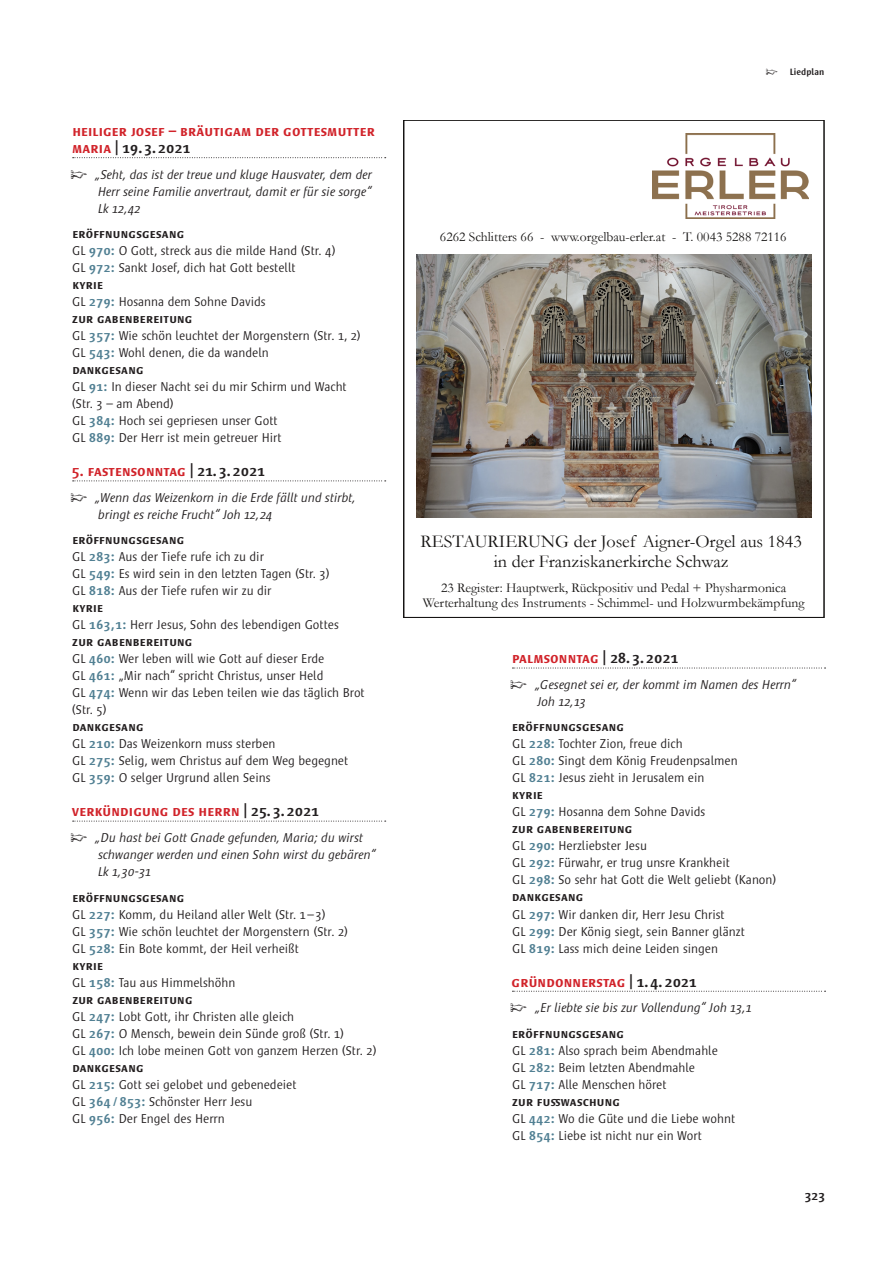
<style>
.page{position:relative;width:893px;height:1263px;background:#fff}
.page>*{position:absolute;margin:0;border:0;box-sizing:border-box;transform-origin:0 0}
.t1{font:18.15px/20.4px "Garamond";color:#161413;text-align:center}
.t2{font:500 15px/17px "Satero Sans LT Pro";letter-spacing:.01em;color:#d1232a}
.t3{font:500 15px "Satero Sans LT Pro";letter-spacing:.01em;color:#231f20}
.t4{font:13.65px/15.3px "Garamond";color:#161413;text-align:center}
.t5{font:300 13.05px/17px "Satero Sans LT Pro";color:#231f20}
.t6{font:italic 300 13.05px/17px "Satero Sans LT Pro";color:#231f20}
.t7{font:500 13.05px "Satero Sans LT Pro";color:#231f20}
.t8{font:500 9.3px "Satero Sans LT Pro";letter-spacing:.01em;color:#231f20}
.t9{font:9.3px "IM FELL FLOWERS 2";color:#231f20}
.s1{color:#231f20}
.s2{font-family:"IM FELL FLOWERS 2";font-weight:400;font-style:normal}
.s3{font-weight:500}
.s4{font-weight:500;color:#518093}
.s5{color:#d1232a}
.s6{font-weight:500;font-style:normal}
</style>
<div class="page">
<svg style="left:73px;top:157px;width:313px;height:1px"></svg>
<svg style="left:73px;top:480px;width:313px;height:1px"></svg>
<svg style="left:73px;top:821px;width:313px;height:1px"></svg>
<svg style="left:512px;top:668px;width:314px;height:1px"></svg>
<svg style="left:512px;top:991px;width:314px;height:1px"></svg>
<div style="left:404px;top:120px;width:420px;height:498px;border:2px solid #161413"></div>
<img style="left:417px;top:254px;width:394px;height:263px">
<img style="left:652px;top:133px;width:156px;height:86px">
<p class="t2" style="left:72px;top:122px;width:304px">Heiliger Josef – Bräutigam der Gottesmutter<br>Maria <span class="s1">| 19. 3. 2021</span></p>
<p class="t6" style="left:98px;top:166px;width:276px;text-align:justify;text-indent:-28px"><span class="s2">1</span> „Seht, das ist der treue und kluge Hausvater, dem der Herr seine Familie anvertraut, damit er für sie sorge“ Lk 12,42</p>
<p class="t5" style="left:72px;top:225px;width:265px"><span class="s3">ERÖFFNUNGSGESANG<br></span>GL <span class="s4">970:</span> O Gott, streck aus die milde Hand (Str. 4)<br>GL <span class="s4">972:</span> Sankt Josef, dich hat Gott bestellt<br><span class="s3">KYRIE<br></span>GL <span class="s4">279:</span> Hosanna dem Sohne Davids<br><span class="s3">ZUR GABENBEREIT</span></p>
<p class="t5" style="left:72px;top:310px;width:290px;text-indent:97px"><span class="s3">UNG<br></span>GL <span class="s4">357:</span> Wie schön leuchtet der Morgenstern (Str. 1, 2)<br>GL <span class="s4">543:</span> Wohl denen, die da wandeln<br><span class="s3">DANKGESANG<br></span>GL <span class="s4">91:</span> In dieser Nacht sei du mir Schirm und Wacht (Str. 3 – am Abend)<br>GL <span class="s4">384:</span> Hoch sei gepriesen unser Gott<br>GL <span class="s4">889:</span> Der Herr ist mein getreuer Hirt</p>
<p class="t2" style="left:72px;top:463px;width:194px">5. Fastensonntag <span class="s1">| 21. 3. 2021</span></p>
<p class="t6" style="left:98px;top:489px;width:259px;text-indent:-28px"><span class="s2">1</span> „Wenn das Weizenkorn in die Erde fällt und stirbt, bringt es reiche Frucht“ Joh 12,24</p>
<p class="t5" style="left:72px;top:531px;width:268px"><span class="s3">ERÖFFNUNGSGESANG<br></span>GL <span class="s4">283:</span> Aus der Tiefe rufe ich zu dir<br>GL <span class="s4">549:</span> Es wird sein in den letzten Tagen (Str. 3)<br>GL <span class="s4">818:</span> Aus der Tiefe rufen wir zu dir<br><span class="s3">KYRIE<br></span>GL <span class="s4">163,1:</span> Herr Jesus, Sohn des lebendigen Gottes<br><span class="s3">ZUR GABENBEREIT</span></p>
<p class="t5" style="left:72px;top:633px;width:294px;text-indent:97px"><span class="s3">UNG<br></span>GL <span class="s4">460:</span> Wer leben will wie Gott auf dieser Erde<br>GL <span class="s4">461:</span> „Mir nach“ spricht Christus, unser Held<br>GL <span class="s4">474:</span> Wenn wir das Leben teilen wie das täglich Brot (Str. 5)</p>
<p class="t5" style="left:72px;top:718px;width:277px"><span class="s3">DANKGESANG<br></span>GL <span class="s4">210:</span> Das Weizenkorn muss sterben<br>GL <span class="s4">275:</span> Selig, wem Christus auf dem Weg begegnet<br>GL <span class="s4">359:</span> O selger Urgrund allen Seins</p>
<p class="t2" style="left:72px;top:803px;width:32px">Verkünd</p>
<p class="t2" style="left:129px;top:803px;width:14px">igung</p>
<p class="t3" style="left:173px;top:803px;width:148px"><span class="s5">des Herrn</span> | 25. 3. 2021</p>
<p class="t6" style="left:98px;top:829px;width:279px;text-indent:-28px"><span class="s2">1</span> „Du hast bei Gott Gnade gefunden, Maria; du wirst schwanger werden und einen Sohn wirst du gebären“<br>Lk 1,30-31</p>
<p class="t5" style="left:72px;top:888px;width:277px"><span class="s3">ERÖFFNUNGSGESANG<br></span>GL <span class="s4">227:</span> Komm, du Heiland aller Welt (Str. 1–3)<br>GL <span class="s4">357:</span> Wie schön leuchtet der Morgenstern (Str. 2)<br>GL <span class="s4">528:</span> Ein Bote kommt, der Heil verheißt<br><span class="s3">KYRIE<br></span>GL <span class="s4">158:</span> Tau aus Himmelshöhn<br><span class="s3">ZUR GABENBEREIT</span></p>
<p class="t5" style="left:72px;top:990px;width:306px;text-indent:97px"><span class="s3">UNG<br></span>GL <span class="s4">247:</span> Lobt Gott, ihr Christen alle gleich<br>GL <span class="s4">267:</span> O Mensch, bewein dein Sünde groß (Str. 1)<br>GL <span class="s4">400:</span> Ich lobe meinen Gott von ganzem Herzen (Str. 2)<br><span class="s3">DANKGESANG<br></span>GL <span class="s4">215:</span> Gott sei gelobet und gebenedeiet<br>GL <span class="s4">364 / 853:</span> Schönster Herr Jesu<br>GL <span class="s4">956:</span> Der Engel des Herrn</p>
<p class="t9" style="left:766px;top:66px;width:14px">1</p>
<p class="t8" style="left:790px;top:66px;width:36px">Liedplan</p>
<p class="t4" style="left:440px;top:229px;width:348px">6262 Schlitters 66 - www.orgelbau-erler.at - T. 0043 5288 72116</p>
<h1 class="t1" style="left:421px;top:531px;width:383px">RESTAURIERUNG der Josef Aigner-Orgel aus 1843 in der Franziskanerkirche Schwaz</h1>
<p class="t4" style="left:423px;top:579px;width:383px">23 Register: Hauptwerk, Rückpositiv und Pedal + Physharmonica<br>Werterhaltung des Instruments - Schimmel- und Holzwurmbekämpfung</p>
<p class="t2" style="left:512px;top:650px;width:167px">Palmsonntag <span class="s1">| 28. 3. 2021</span></p>
<p class="t6" style="left:537px;top:676px;width:260px;text-indent:-27px"><span class="s2">1</span> „Gesegnet sei er, der kommt im Namen des Herrn“<br>Joh 12,13</p>
<p class="t5" style="left:512px;top:718px;width:227px"><span class="s3">ERÖFFNUNGSGESANG<br></span>GL <span class="s4">228:</span> Tochter Zion, freue dich<br>GL <span class="s4">280:</span> Singt dem König Freudenpsalmen<br>GL <span class="s4">821:</span> Jesus zieht in Jerusalem ein<br><span class="s3">KYRIE<br></span>GL <span class="s4">279:</span> Hosanna dem Sohne Davids<br><span class="s3">ZUR GABENBEREIT</span></p>
<p class="t5" style="left:512px;top:820px;width:266px;text-indent:97px"><span class="s3">UNG<br></span>GL <span class="s4">290:</span> Herzliebster Jesu<br>GL <span class="s4">292:</span> Fürwahr, er trug unsre Krankheit<br>GL <span class="s4">298:</span> So sehr hat Gott die Welt geliebt (Kanon)<br><span class="s3">DANKGESANG<br></span>GL <span class="s4">297:</span> Wir danken dir, Herr Jesu Christ<br>GL <span class="s4">299:</span> Der König siegt, sein Banner glänzt<br>GL <span class="s4">819:</span> Lass mich deine Leiden singen</p>
<p class="t2" style="left:512px;top:973px;width:186px">Gründonn erstag <span class="s1">| 1. 4. 2021</span></p>
<p class="t6" style="left:510px;top:995px;width:243px;line-height:25.5px"><span class="s2">1</span> „Er liebte sie bis zur Vollendung“ Joh 13,1<br><span class="s6">ERÖFFNUNGSGESANG</span></p>
<p class="t5" style="left:512px;top:1042px;width:225px">GL <span class="s4">281:</span> Also sprach beim Abendmahle<br>GL <span class="s4">282:</span> Beim letzten Abendmahle<br>GL <span class="s4">717:</span> Alle Menschen höret<br><span class="s3">ZUR FUsWASCH UNG<br></span>GL <span class="s4">442:</span> Wo die Güte und die Liebe wohnt<br>GL <span class="s4">854:</span> Liebe ist nicht nur ein Wort</p>
<p class="t7" style="left:805px;top:1188px;width:22px">323</p>
</div>
